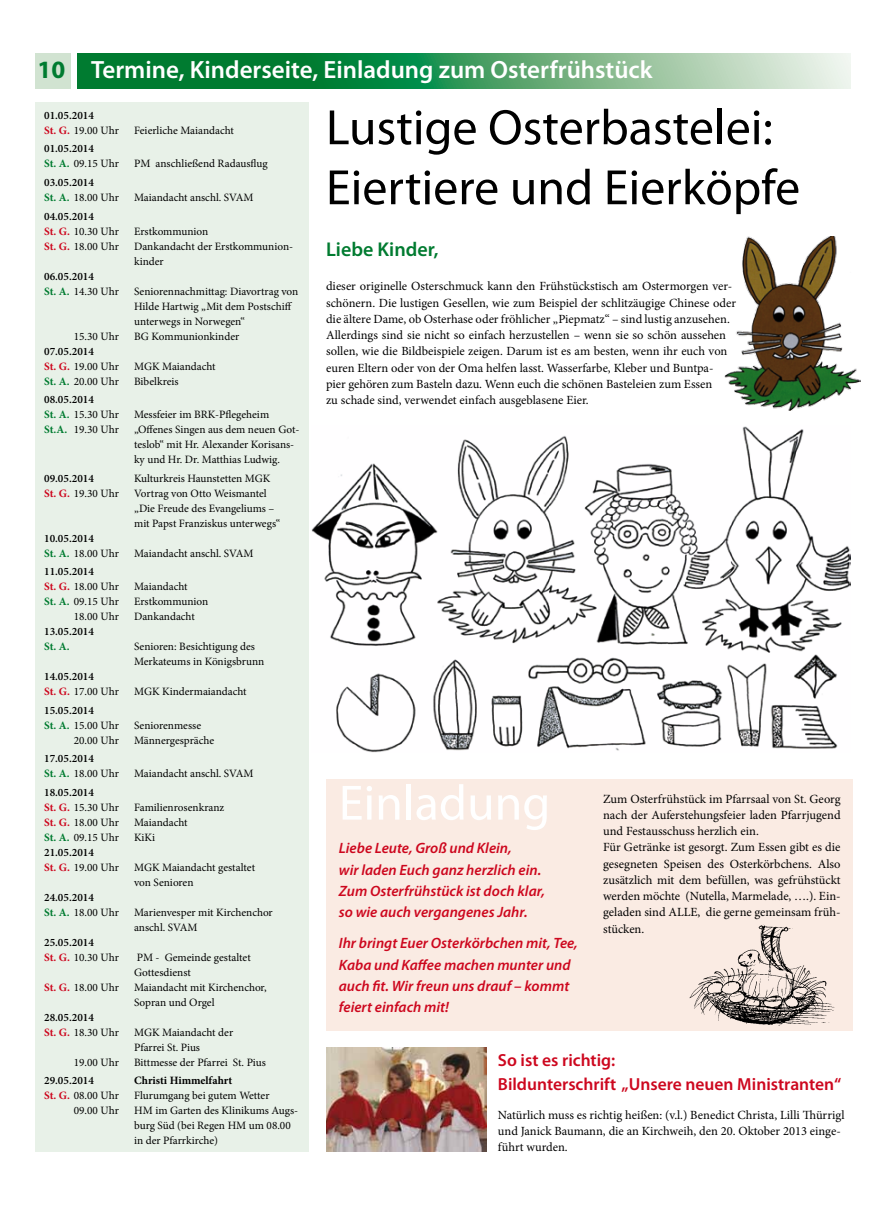
<style>
.page{position:relative;width:886px;height:1205px;background:#fff}
.page>*{position:absolute;margin:0;border:0;box-sizing:border-box;transform-origin:0 0}
.t1{font:50px/60px "Myriad Pro";color:#000}
.t2{font:50px "Myriad Pro";color:#fff}
.t3{font:600 25px "Myriad Pro";color:#fff}
.t4{font:600 20px "Myriad Pro";color:#007b30}
.t5{font:600 17.5px/24px "Myriad Pro";color:#cd071e}
.t6{font:italic 600 15px/21.2px "Myriad Pro";color:#cd071e}
.t7{font:12.5px/16.2px "Minion Pro";color:#000}
.t8{font:11.25px/15px "Minion Pro";color:#000}
.t9{font:600 11.25px/15px "Minion Pro";color:#000}
.t10{font:700 11.25px "Minion Pro";color:#000}
.t11{font:700 11.25px "Minion Pro";color:#007b30}
.s1{font-weight:700;color:#007b30}
.s2{font-weight:700;color:#cd071e}
.s3{font-weight:400}
</style>
<div class="page">
<svg style="left:78px;top:53px;width:772px;height:36px;background:#4fa36d"></svg>
<div style="left:35px;top:53px;width:36px;height:36px;background:#d1e3d1"></div>
<div style="left:35px;top:103px;width:274px;height:1049px;background:#e8f1e8"></div>
<img style="left:312px;top:426px;width:538px;height:326px">
<img style="left:724px;top:236px;width:136px;height:174px">
<div style="left:326px;top:779px;width:526px;height:252px;background:#faebe3"></div>
<img style="left:326px;top:1047px;width:160px;height:104px">
<img style="left:689px;top:924px;width:146px;height:102px">
<h2 class="t3" style="left:38px;top:54px;width:616px"><span class="s1">10</span> Termine, Kinderseite, Einladung zum Osterfrühstück</h2>
<p class="t9" style="left:44px;top:108px;width:76px">01.05.2014<br><span class="s2">St. G.</span> <span class="s3">19.00 Uhr</span></p>
<p class="t9" style="left:44px;top:141px;width:76px">01.05.2014<br><span class="s1">St. A.</span> <span class="s3">09.15 Uhr</span></p>
<p class="t9" style="left:44px;top:175px;width:76px">03.05.2014<br><span class="s1">St. A.</span> <span class="s3">18.00 Uhr</span></p>
<p class="t9" style="left:44px;top:208px;width:76px">04.05.2014<br><span class="s2">St. G.</span> <span class="s3">10.30 Uhr</span></p>
<p class="t8" style="left:134px;top:123px;width:101px">Feierliche Maiandacht</p>
<p class="t8" style="left:134px;top:156px;width:135px">PM anschließend Radausflug</p>
<p class="t8" style="left:134px;top:190px;width:121px">Maiandacht anschl. SVAM</p>
<p class="t8" style="left:134px;top:223px;width:76px">Erstkommunion</p>
<p class="t8" style="left:44px;top:238px;width:76px"><span class="s2">St. G.</span> 18.00 Uhr</p>
<p class="t8" style="left:134px;top:238px;width:161px">Dankandacht der Erstkommunion&shy;kinder</p>
<p class="t9" style="left:44px;top:268px;width:76px">06.05.2014<br><span class="s1">St. A.</span> <span class="s3">14.30 Uhr</span></p>
<p class="t8" style="left:134px;top:283px;width:166px">Seniorennachmittag: Diavortrag von<br>Hilde Hartwig „Mit dem Postschiff unterwegs in Norwegen“</p>
<p class="t8" style="left:74px;top:328px;width:47px">15.30 Uhr</p>
<p class="t8" style="left:134px;top:328px;width:107px">BG Kommunionkinder</p>
<p class="t9" style="left:44px;top:343px;width:76px">07.05.2014<br><span class="s2">St. G.</span> <span class="s3">19.00 Uhr</span></p>
<p class="t8" style="left:134px;top:358px;width:83px">MGK Maiandacht</p>
<p class="t8" style="left:44px;top:373px;width:76px"><span class="s1">St. A.</span> 20.00 Uhr</p>
<p class="t8" style="left:134px;top:373px;width:46px">Bibelkreis</p>
<p class="t9" style="left:44px;top:392px;width:76px">08.05.2014<br><span class="s1">St. A.</span> <span class="s3">15.30 Uhr</span></p>
<p class="t8" style="left:134px;top:407px;width:137px">Messfeier im BRK-Pflegeheim</p>
<p class="t8" style="left:44px;top:422px;width:76px"><span class="s1">St.A.</span> 19.30 Uhr</p>
<p class="t8" style="left:134px;top:422px;width:167px">„Offenes Singen aus dem neuen Got&shy;teslob“ mit Hr. Alexander Korisans&shy;ky und Hr. Dr. Matthias Ludwig.</p>
<p class="t9" style="left:44px;top:470px;width:51px">09.05.2014</p>
<p class="t8" style="left:134px;top:471px;width:138px">Kulturkreis Haunstetten MGK</p>
<p class="t8" style="left:44px;top:485px;width:76px"><span class="s2">St. G.</span> 19.30 Uhr</p>
<p class="t8" style="left:134px;top:485px;width:148px">Vortrag von Otto Weismantel „Die Freude des Evangeliums – mit Papst Franziskus unterwegs“</p>
<p class="t9" style="left:44px;top:530px;width:76px">10.05.2014<br><span class="s1">St. A.</span> <span class="s3">18.00 Uhr</span></p>
<p class="t8" style="left:134px;top:545px;width:121px">Maiandacht anschl. SVAM</p>
<p class="t9" style="left:44px;top:564px;width:76px">11.05.2014<br><span class="s2">St. G.</span> <span class="s3">18.00 Uhr</span></p>
<p class="t8" style="left:134px;top:579px;width:55px">Maiandacht</p>
<p class="t8" style="left:44px;top:594px;width:76px"><span class="s1">St. A.</span> 09.15 Uhr</p>
<p class="t8" style="left:134px;top:594px;width:76px">Erstkommunion</p>
<p class="t8" style="left:74px;top:609px;width:47px">18.00 Uhr</p>
<p class="t8" style="left:134px;top:609px;width:62px">Dankandacht</p>
<p class="t9" style="left:44px;top:624px;width:51px">13.05.2014</p>
<p class="t11" style="left:44px;top:639px;width:27px">St. A.</p>
<p class="t8" style="left:134px;top:639px;width:132px">Senioren: Besichtigung des<br>Merkateums in Königsbrunn</p>
<p class="t9" style="left:44px;top:669px;width:76px">14.05.2014<br><span class="s2">St. G.</span> <span class="s3">17.00 Uhr</span></p>
<p class="t8" style="left:134px;top:684px;width:114px">MGK Kindermaiandacht</p>
<p class="t9" style="left:44px;top:702px;width:76px">15.05.2014<br><span class="s1">St. A.</span> <span class="s3">15.00 Uhr</span></p>
<p class="t8" style="left:134px;top:718px;width:69px">Seniorenmesse</p>
<p class="t8" style="left:74px;top:733px;width:47px">20.00 Uhr</p>
<p class="t8" style="left:134px;top:733px;width:82px">Männergespräche</p>
<p class="t9" style="left:44px;top:751px;width:76px">17.05.2014<br><span class="s1">St. A.</span> <span class="s3">18.00 Uhr</span></p>
<p class="t8" style="left:134px;top:766px;width:121px">Maiandacht anschl. SVAM</p>
<p class="t9" style="left:44px;top:784px;width:76px">18.05.2014<br><span class="s2">St. G.</span> <span class="s3">15.30 Uhr</span></p>
<p class="t8" style="left:134px;top:800px;width:92px">Familienrosenkranz</p>
<p class="t8" style="left:44px;top:815px;width:76px"><span class="s2">St. G.</span> 18.00 Uhr</p>
<p class="t8" style="left:134px;top:815px;width:55px">Maiandacht</p>
<p class="t8" style="left:44px;top:830px;width:76px"><span class="s1">St. A.</span> 09.15 Uhr</p>
<p class="t8" style="left:134px;top:830px;width:23px">KiKi</p>
<p class="t9" style="left:44px;top:844px;width:76px">21.05.2014<br><span class="s2">St. G.</span> <span class="s3">19.00 Uhr</span></p>
<p class="t8" style="left:134px;top:860px;width:122px">MGK Maiandacht gestaltet von Senioren</p>
<p class="t9" style="left:44px;top:889px;width:76px">24.05.2014<br><span class="s1">St. A.</span> <span class="s3">18.00 Uhr</span></p>
<p class="t9" style="left:44px;top:934px;width:76px">25.05.2014<br><span class="s2">St. G.</span> <span class="s3">10.30 Uhr</span></p>
<p class="t8" style="left:134px;top:905px;width:140px">Marienvesper mit Kirchenchor anschl. SVAM</p>
<p class="t8" style="left:134px;top:950px;width:118px">PM - Gemeinde gestaltet<br>Gottesdienst</p>
<p class="t8" style="left:44px;top:980px;width:76px"><span class="s2">St. G.</span> 18.00 Uhr</p>
<p class="t8" style="left:134px;top:980px;width:134px">Maiandacht mit Kirchenchor,<br>Sopran und Orgel</p>
<p class="t9" style="left:44px;top:1009px;width:76px">28.05.2014<br><span class="s2">St. G.</span> <span class="s3">18.30 Uhr</span></p>
<p class="t8" style="left:134px;top:1025px;width:101px">MGK Maiandacht der<br>Pfarrei St. Pius</p>
<p class="t8" style="left:74px;top:1055px;width:47px">19.00 Uhr</p>
<p class="t8" style="left:134px;top:1055px;width:133px">Bittmesse der Pfarrei St. Pius</p>
<p class="t9" style="left:44px;top:1073px;width:51px">29.05.2014</p>
<p class="t10" style="left:134px;top:1073px;width:100px">Christi Himmelfahrt</p>
<p class="t8" style="left:44px;top:1088px;width:76px"><span class="s2">St. G.</span> 08.00 Uhr</p>
<p class="t8" style="left:134px;top:1088px;width:137px">Flurumgang bei gutem Wetter</p>
<p class="t8" style="left:74px;top:1103px;width:47px">09.00 Uhr</p>
<p class="t8" style="left:134px;top:1103px;width:166px">HM im Garten des Klinikums Augs&shy;burg Süd (bei Regen HM um 08.00 in der Pfarrkirche)</p>
<h1 class="t1" style="left:326px;top:97px;width:476px">Lustige Osterbastelei:<br>Eiertiere und Eierköpfe</h1>
<h3 class="t4" style="left:326px;top:237px;width:114px">Liebe Kinder,</h3>
<p class="t7" style="left:326px;top:278px;width:411px">dieser originelle Osterschmuck kann den Frühstückstisch am Ostermorgen ver&shy;schönern. Die lustigen Gesellen, wie zum Beispiel der schlitzäugige Chinese oder die ältere Dame, ob Osterhase oder fröhlicher „Piepmatz“ – sind lustig anzusehen.<br>Allerdings sind sie nicht so einfach herzustellen – wenn sie so schön aussehen sollen, wie die Bildbeispiele zeigen. Darum ist es am besten, wenn ihr euch von euren Eltern oder von der Oma helfen lasst. Wasserfarbe, Kleber und Buntpa&shy;pier gehören zum Basteln dazu. Wenn euch die schönen Basteleien zum Essen<br>zu schade sind, verwendet einfach ausgeblasene Eier.</p>
<h1 class="t2" style="left:339px;top:772px;width:213px">Einladung</h1>
<p class="t7" style="left:603px;top:790px;width:239px">Zum Osterfrühstück im Pfarrsaal von St. Georg nach der Auferstehungsfeier laden Pfarrjugend und Festausschuss herzlich ein.<br>Für Getränke ist gesorgt. Zum Essen gibt es die gesegneten Speisen des Osterkörbchens. Also zusätzlich mit dem befüllen, was gefrühstückt werden möchte (Nutella, Marmelade, ….). Ein&shy;geladen sind ALLE, die gerne gemeinsam früh&shy;stücken.</p>
<h3 class="t6" style="left:339px;top:837px;width:208px">Liebe Leute, Groß und Klein,<br>wir laden Euch ganz herzlich ein.<br>Zum Osterfrühstück ist doch klar, so wie auch vergangenes Jahr.</h3>
<h3 class="t6" style="left:339px;top:932px;width:240px">Ihr bringt Euer Osterkörbchen mit, Tee,<br>Kaba und Kaffee machen munter und auch fit. Wir freun uns drauf – kommt feiert einfach mit!</h3>
<h3 class="t5" style="left:498px;top:1047px;width:345px">So ist es richtig:<br>Bildunterschrift „Unsere neuen Ministranten“</h3>
<p class="t7" style="left:498px;top:1107px;width:348px">Natürlich muss es richtig heißen: (v.l.) Benedict Christa, Lilli Thürrigl und Janick Baumann, die an Kirchweih, den 20. Oktober 2013 einge&shy;führt wurden.</p>
</div>
